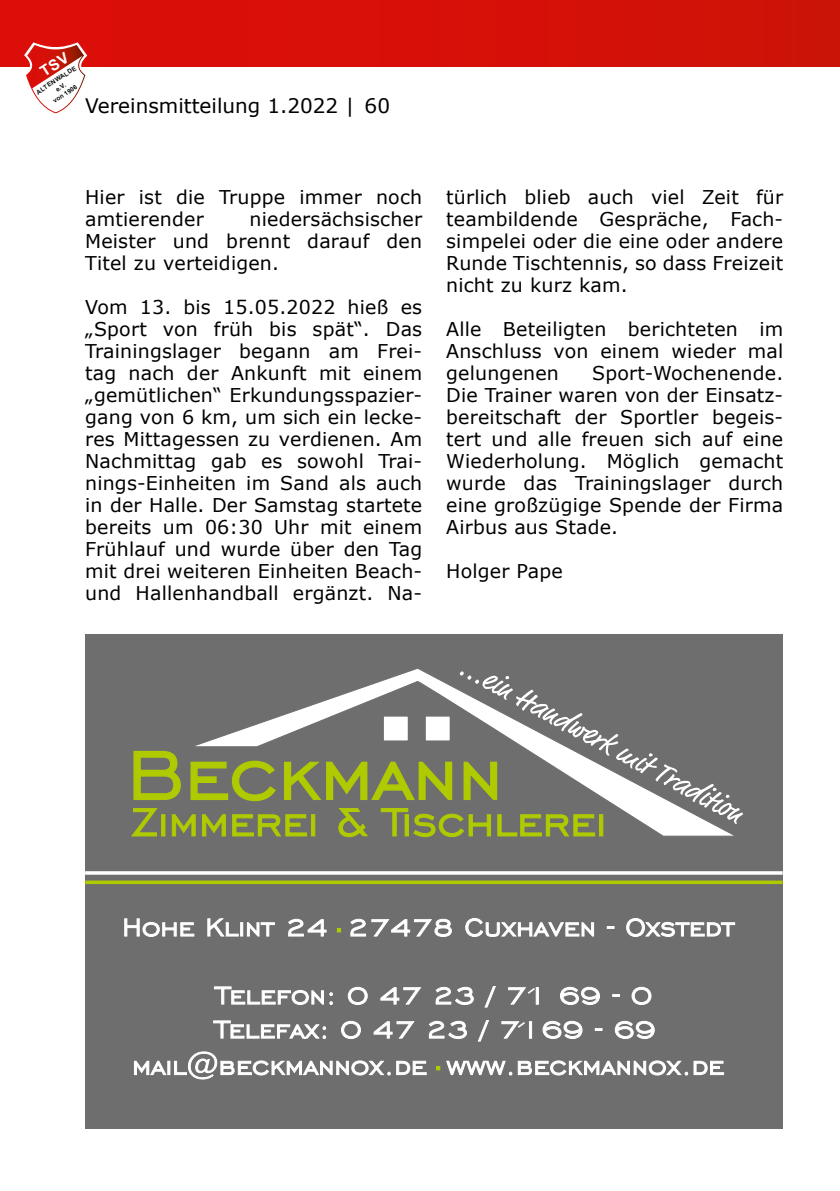
<style>
.page{position:relative;width:840px;height:1191px;background:#fff}
.page>*{position:absolute;margin:0;border:0;box-sizing:border-box;transform-origin:0 0}
.t1{font:20px "Verdana";color:#000}
.t2{font:19px/22px "Verdana";letter-spacing:.01em;color:#000;text-align:justify}
.t3{font:700 6.4px/8.2px "Arial";color:#0e1011;text-align:center}
</style>
<div class="page">
<div style="left:0;top:0;width:839px;height:67px;background:#d80f09"></div>
<div style="left:85px;top:634px;width:697px;height:494px;background:#6e6e6e"></div>
<hr style="left:85px;top:871px;width:697px;height:3px;background:#fff">
<svg style="left:124px;top:918px;width:610px;height:19px"></svg>
<svg style="left:134px;top:1051px;width:589px;height:28px"></svg>
<svg style="left:214px;top:986px;width:437px;height:21px"></svg>
<svg style="left:213px;top:1020px;width:441px;height:21px"></svg>
<svg style="left:85px;top:880px;width:697px;height:4px;background:#a5bd0f"></svg>
<svg style="left:131px;top:671px;width:611px;height:166px"></svg>
<svg style="left:24px;top:42px;width:63px;height:71px"></svg>
<p class="t3" style="left:35px;top:89px;width:48px;rotate:-33deg">ALTENWALDE e.V.<br>von 1906</p>
<p class="t1" style="left:85px;top:92px;width:306px">Vereinsmitteilung 1.2022 | 60</p>
<p class="t2" style="left:85px;top:186px;width:338px">Hier ist die Truppe immer noch amtierender</p>
<p class="t2" style="left:85px;top:208px;width:338px;text-indent:164px">niedersächsischer Meister und brennt darauf den Titel zu verteidigen.</p>
<p class="t2" style="left:85px;top:296px;width:338px">Vom 13. bis 15.05.2022 hieß es „Sport von früh bis spät“. Das Trainingslager begann am Frei&shy;tag nach der Ankunft mit einem „gemütlichen“ Erkundungsspazier&shy;gang von 6 km, um sich ein lecke&shy;res Mittagessen zu verdienen. Am Nachmittag gab es sowohl Trai&shy;nings-Einheiten im Sand als auch in der Halle. Der Samstag startete bereits um 06:30 Uhr mit einem Frühlauf und wurde über den Tag mit drei weiteren Einheiten Beach&shy;und Hallenhandball ergänzt. Na-</p>
<p class="t2" style="left:446px;top:186px;width:338px">türlich blieb auch viel Zeit für teambildende Gespräche, Fach&shy;simpelei oder die eine oder andere Runde Tischtennis, so dass Freizeit nicht zu kurz kam.</p>
<p class="t2" style="left:446px;top:318px;width:338px">Alle Beteiligten berichteten im Anschluss von einem wieder mal gelungenen</p>
<p class="t2" style="left:446px;top:362px;width:338px;text-indent:146px">Sport-Wochenende.<br>Die Trainer waren von der Einsatz&shy;bereitschaft der Sportler begeis&shy;tert und alle freuen sich auf eine Wiederholung. Möglich gemacht wurde das Trainingslager durch eine großzügige Spende der Firma Airbus aus Stade.</p>
<p class="t2" style="left:446px;top:560px;width:118px">Holger Pape</p>
</div>
